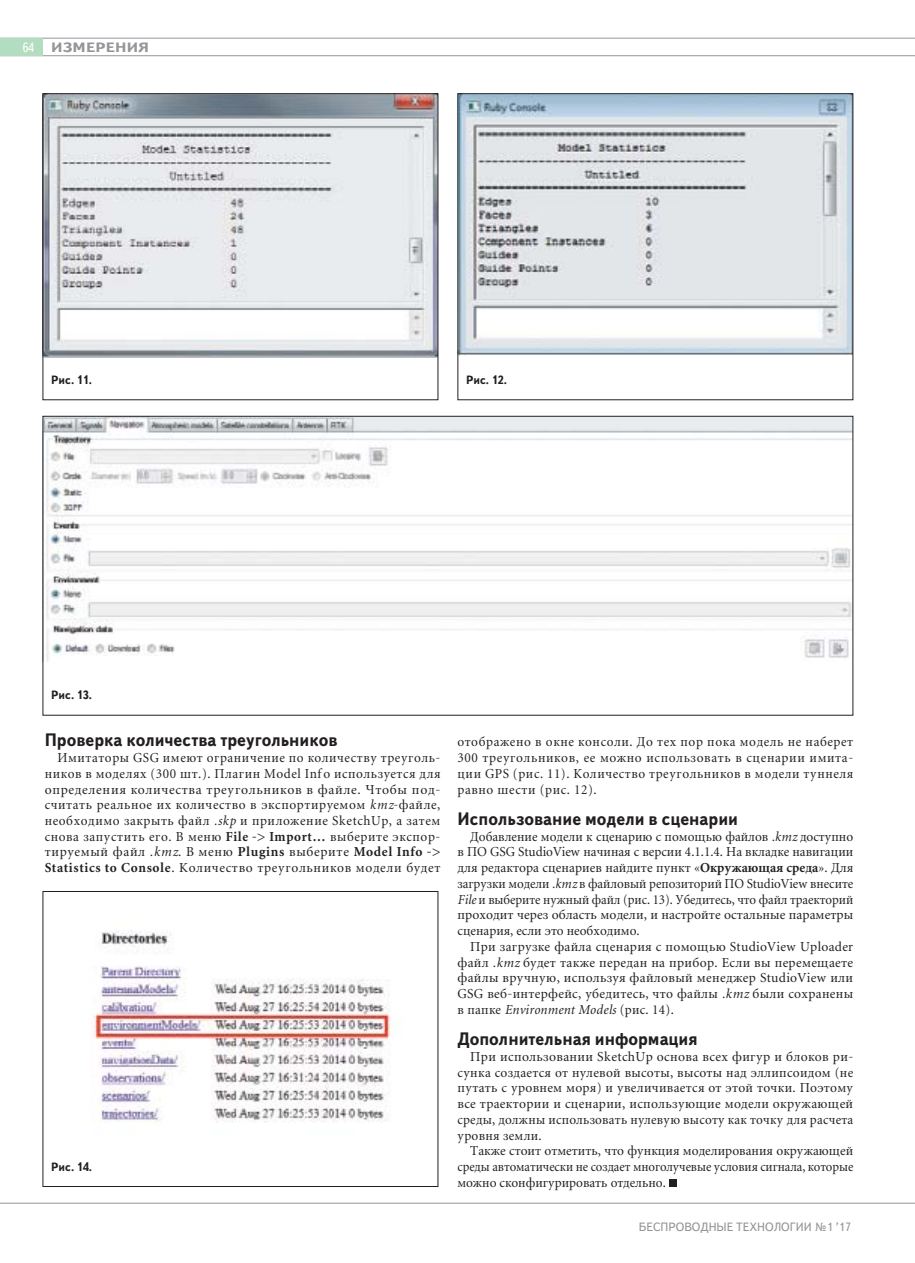
<style>
.page{position:relative;width:915px;height:1263px;background:#fff}
.page>*{position:absolute;margin:0;border:0;box-sizing:border-box;transform-origin:0 0}
.t1{font:700 18px "Text Book C";color:#231f20;scale:.94 1}
.t2{font:13.5px/15.8px "Miniature";letter-spacing:.02em;color:#231f20;text-align:justify;scale:.96 1}
.t3{font:13.5px/15.8px "Miniature";letter-spacing:.02em;color:#231f20;text-align:justify}
.t4{font:700 13.5px "Text Book C";letter-spacing:.01em;color:#939598;scale:1.17 1}
.t5{font:13.5px "Text Book C";color:#fff;scale:.9 1}
.t6{font:700 12px "Text Book C";color:#231f20;scale:.95 1}
.t7{font:12px "Text Book C";color:#939598}
.s1{font-style:italic}
.s2{font-weight:700}
</style>
<div class="page">
<hr style="left:0;top:1203px;width:914px;height:1px;background:#939598">
<hr style="left:0;top:38px;width:914px;height:1px;background:#939598">
<hr style="left:0;top:55px;width:914px;height:1px;background:#939598">
<div style="left:0;top:38px;width:43px;height:18px;background:#b3ddc0"></div>
<div style="left:668px;top:1179px;width:8px;height:8px;background:#231f20"></div>
<img style="left:45px;top:95px;width:391px;height:262px">
<div style="left:43px;top:93px;width:395px;height:307px;border:1px solid #231f20"></div>
<img style="left:459px;top:95px;width:392px;height:260px">
<div style="left:457px;top:93px;width:396px;height:307px;border:1px solid #231f20"></div>
<img style="left:45px;top:418px;width:806px;height:243px">
<img style="left:93px;top:930px;width:298px;height:193px">
<div style="left:43px;top:891px;width:395px;height:296px;border:1px solid #231f20"></div>
<p class="t5" style="left:22px;top:39px;width:14px">64</p>
<p class="t4" style="left:51px;top:40px;width:85px">ИЗМЕРЕНИЯ</p>
<p class="t6" style="left:51px;top:373px;width:45px">Рис. 11.</p>
<p class="t6" style="left:466px;top:373px;width:45px">Рис. 12.</p>
<p class="t6" style="left:51px;top:688px;width:45px">Рис. 13.</p>
<h1 class="t1" style="left:45px;top:730px;width:313px">Проверка количества треугольников</h1>
<p class="t2" style="left:45px;top:751px;width:413px;text-indent:13px">Имитаторы GSG имеют ограничение по количеству треуголь&shy;ников в моделях (300 шт.). Плагин Model Info используется для определения количества треугольников в файле. Чтобы под&shy;считать реальное их количество в экспортируемом <span class="s1">kmz</span>-файле, необходимо закрыть файл <span class="s1">.skp</span> и приложение SketchUp, а затем снова запустить его. В меню <span class="s2">File -&gt; Import…</span> выберите экспор&shy;тируемый файл <span class="s1">.kmz</span>. В меню <span class="s2">Plugins</span> выберите <span class="s2">Model Info -&gt; Statistics to Console</span>. Количество треугольников модели будет</p>
<p class="t6" style="left:51px;top:1160px;width:45px">Рис. 14.</p>
<p class="t2" style="left:457px;top:735px;width:413px">отображено в окне консоли. До тех пор пока модель не наберет 300 треугольников, еe можно использовать в сценарии имита&shy;ции GPS (рис. 11). Количество треугольников в модели туннеля равно шести (рис. 12).</p>
<h1 class="t1" style="left:457px;top:808px;width:300px">Использование модели в сценарии</h1>
<p class="t2" style="left:457px;top:830px;width:413px;text-indent:13px">Добавление модели к сценарию с помощью файлов <span class="s1">.kmz</span> доступно в ПО GSG StudioView начиная с версии 4.1.1.4. На вкладке навигации для редактора сценариев найдите пункт «<span class="s2">Окружающая среда</span>». Для загрузки модели <span class="s1">.kmz</span> в файловый репозиторий ПО StudioView внесите <span class="s1">File</span> и выберите нужный файл (рис. 13). Убедитесь, что файл траекторий проходит через область модели, и настройте остальные параметры сценария, если это необходимо.</p>
<p class="t3" style="left:457px;top:940px;width:397px;text-indent:13px">При загрузке файла сценария с помощью StudioView Uploader файл <span class="s1">.kmz</span> будет также передан на прибор. Если вы перемещаете файлы вручную, используя файловый менеджер StudioView или GSG веб-интерфейс, убедитесь, что файлы <span class="s1">.kmz</span> были сохранены в папке <span class="s1">Environment Models</span> (рис. 14).</p>
<h1 class="t1" style="left:457px;top:1029px;width:257px">Дополнительная информация</h1>
<p class="t3" style="left:457px;top:1050px;width:397px;text-indent:13px">При использовании SketchUp основа всех фигур и блоков ри&shy;сунка создается от нулевой высоты, высоты над эллипсоидом (не путать с уровнем моря) и увеличивается от этой точки. Поэтому все траектории и сценарии, использующие модели окружающей среды, должны использовать нулевую высоту как точку для расчета уровня земли.</p>
<p class="t3" style="left:457px;top:1144px;width:397px;text-indent:13px">Также стоит отметить, что функция моделирования окружающей среды автоматически не создает многолучевые условия сигнала, которые можно сконфигурировать отдельно.</p>
<p class="t7" style="left:638px;top:1220px;width:214px">БЕСПРОВОДНЫЕ ТЕХНОЛОГИИ №1 ’17</p>
</div>
